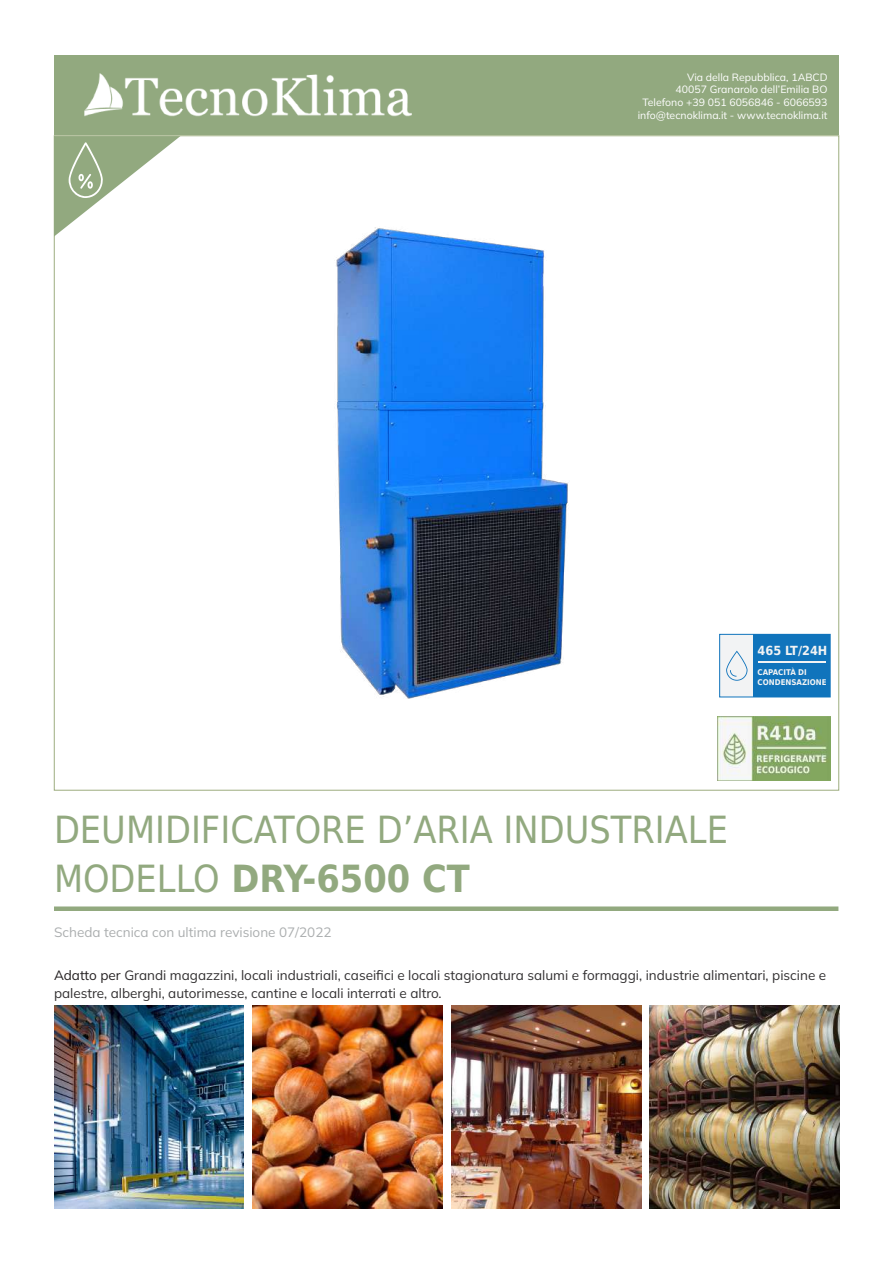
<style>
.page{position:relative;width:893px;height:1263px;background:#fff}
.page>*{position:absolute;margin:0;border:0;box-sizing:border-box;transform-origin:0 0}
.t1{font:37.5px/48.6px "DejaVu Sans Condensed";color:#92a97f}
.t2{font:200 13.5px/18px "Mulish";color:#312f30}
.t3{font:200 13.5px "Mulish";color:#abaeaf}
.t4{font:700 12.6px "DejaVu Sans Condensed";color:#f2f3f4}
.t5{font:200 10.5px/12.6px "Mulish";color:#fff;text-align:right}
.t6{font:700 7.95px/9.4px "DejaVu Sans Condensed";color:#f2f3f4}
.s1{font-weight:700}
.s2{color:#231f20}
</style>
<div class="page">
<img style="left:336px;top:227px;width:232px;height:472px">
<div style="left:54px;top:906px;width:784px;height:5px;background:#92a97f"></div>
<img style="left:54px;top:1006px;width:190px;height:203px">
<img style="left:253px;top:1006px;width:189px;height:203px">
<img style="left:451px;top:1006px;width:190px;height:203px">
<img style="left:650px;top:1006px;width:189px;height:203px">
<svg style="left:54px;top:136px;width:126px;height:101px"></svg>
<div style="left:720px;top:634px;width:110px;height:63px;background:#f2f3f4"></div>
<div style="left:719px;top:634px;width:112px;height:63px;border:1px solid #1074bc"></div>
<div style="left:753px;top:634px;width:77px;height:63px;background:#1074bc"></div>
<hr style="left:758px;top:661px;width:68px;height:2px;background:#f2f3f4">
<svg style="left:726px;top:651px;width:21px;height:30px"></svg>
<img style="left:717px;top:717px;width:113px;height:64px">
<div style="left:54px;top:55px;width:785px;height:79px;background:#92a97f"></div>
<img style="left:84px;top:73px;width:328px;height:44px">
<p class="t5" style="left:638px;top:71px;width:191px">Via della Repubblica, 1ABCD<br>40057 Granarolo dell’Emilia BO Telefono +39 051 6056846 - 6066593 info@tecnoklima.it - www.tecnoklima.it</p>
<p class="t4" style="left:758px;top:640px;width:71px">465 LT/24H</p>
<p class="t6" style="left:758px;top:668px;width:71px">CAPACITÀ DI<br>CONDENSAZIONE</p>
<h1 class="t1" style="left:54px;top:804px;width:675px">DEUMIDIFICATORE D’ARIA INDUSTRIALE<br>MODELLO <span class="s1">DRY-6500 CT</span></h1>
<p class="t3" style="left:54px;top:922px;width:279px">Scheda tecnica con ultima revisione 07/2022</p>
<p class="t2" style="left:54px;top:966px;width:774px"><span class="s2">Adatto per</span> Grandi magazzini, locali industriali, caseifici e locali stagionatura salumi e formaggi, industrie alimentari, piscine e palestre, alberghi, autorimesse, cantine e locali interrati e altro.</p>
</div>
